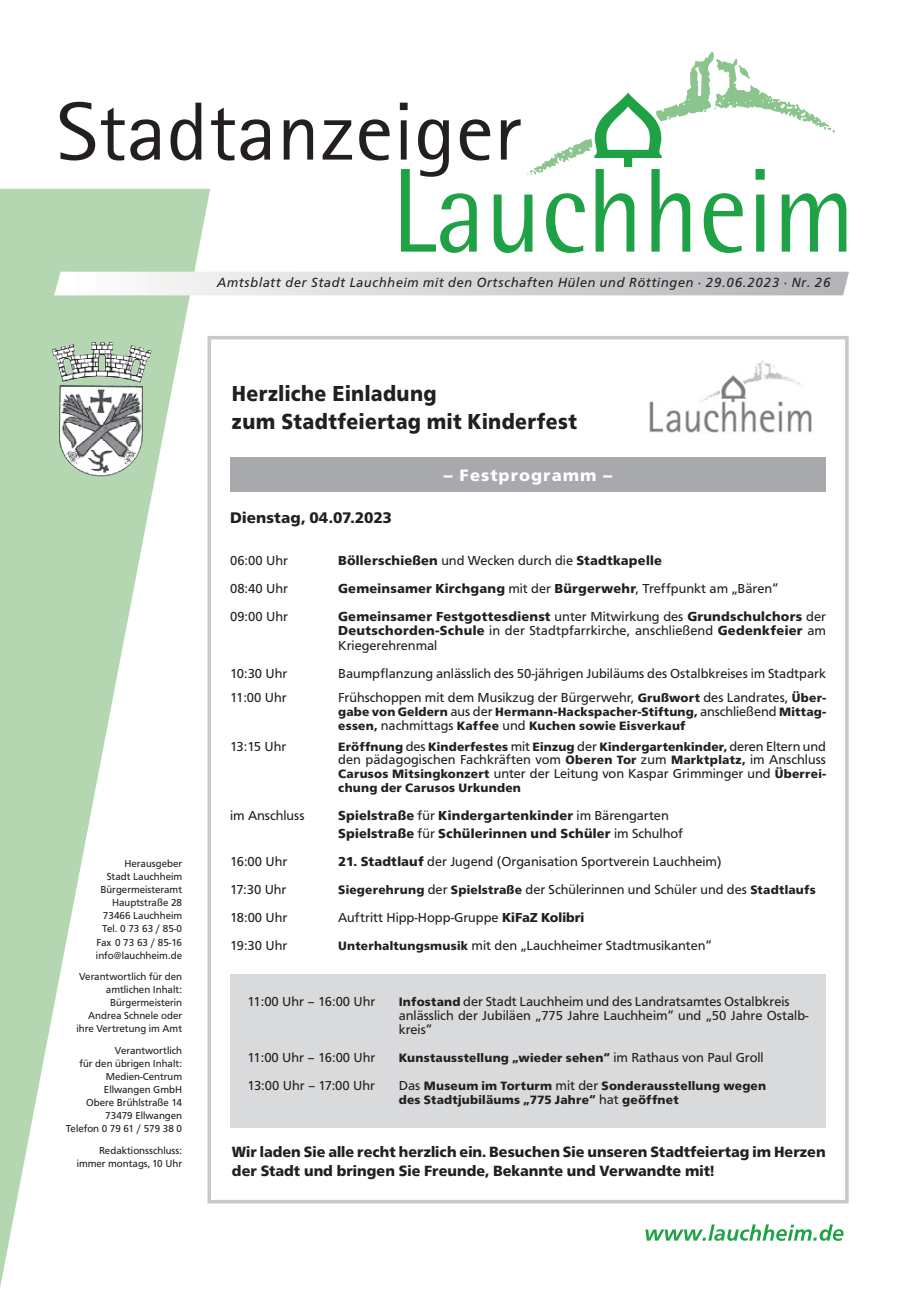
<style>
.page{position:relative;width:915px;height:1297px;background:#fff}
.page>*{position:absolute;margin:0;border:0;box-sizing:border-box;transform-origin:0 0}
.Zwischentitel_12p{font:700 22.5px "Frutus T";letter-spacing:.02em;color:#231f20;scale:.91 1}
.Zwischentitel_11_bzw{font:700 17.25px "Frutus T";letter-spacing:.06em;color:#fff}
.Grundtext__GT{font:700 15.9px "Frutus T";letter-spacing:.01em;color:#231f20}
.Grundtext__GT__fett{font:700 15.3px/19.5px "Frutus T";color:#231f20}
.t1{font:italic 13.8px "Frutus T";letter-spacing:.055em;color:#231f20}
.Grundtext__GT-2{font:13.5px/13.8px "Frutus T";color:#231f20}
.Grundtext__GT-3{font:700 13.5px/14.1px "Frutus T";letter-spacing:.015em;color:#231f20;text-align:justify}
.Grundtext__GT-4{font:700 12.6px/14.1px "Frutus T";letter-spacing:.015em;color:#231f20}
.Grundtext__GT-5{font:10.5px "Frutus T";color:#231f20}
.s1{font-weight:400}
.s2{font-weight:700;font-size:12.6px}
.s3{font-weight:400;font-size:13.5px}
.s4{font-weight:700}
</style>
<div class="page">
<svg style="left:0;top:189px;width:210px;height:1099px"></svg>
<img style="left:54px;top:272px;width:145px;height:23px">
<img style="left:52px;top:342px;width:94px;height:41px">
<svg style="left:645px;top:1224px;width:198px;height:17px"></svg>
<svg style="left:60px;top:102px;width:35px;height:58px"></svg>
<svg style="left:101px;top:108px;width:59px;height:52px"></svg>
<svg style="left:170px;top:103px;width:31px;height:57px"></svg>
<svg style="left:211px;top:108px;width:59px;height:52px"></svg>
<svg style="left:283px;top:119px;width:30px;height:41px"></svg>
<svg style="left:322px;top:120px;width:30px;height:40px"></svg>
<svg style="left:359px;top:119px;width:30px;height:41px"></svg>
<svg style="left:399px;top:103px;width:2px;height:57px"></svg>
<svg style="left:686px;top:51px;width:74px;height:41px"></svg>
<svg style="left:401px;top:92px;width:445px;height:161px"></svg>
<div style="left:230px;top:975px;width:595px;height:153px;background:#d9dadc"></div>
<div style="left:207px;top:336px;width:641px;height:867px;border:4px solid #c7c8ca"></div>
<img style="left:649px;top:360px;width:163px;height:73px">
<div style="left:230px;top:457px;width:595px;height:35px;background:#a8a9ad"></div>
<p class="t1" style="left:217px;top:274px;width:614px">Amtsblatt der Stadt Lauchheim mit den Ortschaften Hülen und Röttingen · 29.06.2023 · Nr. 26</p>
<p class="Grundtext__GT-5" style="left:124px;top:857px;width:59px">Herausgeber</p>
<p class="Grundtext__GT-5" style="left:107px;top:871px;width:77px">Stadt Lauchheim</p>
<p class="Grundtext__GT-5" style="left:100px;top:884px;width:83px">Bürgermeisteramt</p>
<p class="Grundtext__GT-5" style="left:112px;top:897px;width:72px">Hauptstraße 28</p>
<p class="Grundtext__GT-5" style="left:103px;top:910px;width:81px">73466 Lauchheim</p>
<p class="Grundtext__GT-5" style="left:102px;top:923px;width:81px">Tel. 0 73 63 / 85-0</p>
<p class="Grundtext__GT-5" style="left:96px;top:936px;width:87px">Fax 0 73 63 / 85-16</p>
<p class="Grundtext__GT-5" style="left:96px;top:949px;width:88px">info@lauchheim.de</p>
<p class="Grundtext__GT-5" style="left:79px;top:970px;width:104px">Verantwortlich für den</p>
<p class="Grundtext__GT-5" style="left:106px;top:983px;width:78px">amtlichen Inhalt:</p>
<p class="Grundtext__GT-5" style="left:110px;top:996px;width:74px">Bürgermeisterin</p>
<p class="Grundtext__GT-5" style="left:88px;top:1010px;width:95px">Andrea Schnele oder</p>
<p class="Grundtext__GT-5" style="left:76px;top:1023px;width:107px">ihre Vertretung im Amt</p>
<p class="Grundtext__GT-5" style="left:115px;top:1044px;width:69px">Verantwortlich</p>
<p class="Grundtext__GT-5" style="left:79px;top:1057px;width:104px">für den übrigen Inhalt:</p>
<p class="Grundtext__GT-5" style="left:106px;top:1070px;width:78px">Medien-Centrum</p>
<p class="Grundtext__GT-5" style="left:104px;top:1083px;width:80px">Ellwangen GmbH</p>
<p class="Grundtext__GT-5" style="left:86px;top:1096px;width:97px">Obere Brühlstraße 14</p>
<p class="Grundtext__GT-5" style="left:105px;top:1109px;width:78px">73479 Ellwangen</p>
<p class="Grundtext__GT-5" style="left:66px;top:1122px;width:118px">Telefon 0 79 61 / 579 38 0</p>
<p class="Grundtext__GT-5" style="left:99px;top:1144px;width:85px">Redaktionsschluss:</p>
<p class="Grundtext__GT-5" style="left:77px;top:1157px;width:107px">immer montags, 10 Uhr</p>
<p class="Zwischentitel_12p" style="left:232px;top:381px;width:226px">Herzliche Einladung</p>
<p class="Zwischentitel_12p" style="left:232px;top:409px;width:381px">zum Stadtfeiertag mit Kinderfest</p>
<p class="Zwischentitel_11_bzw" style="left:443px;top:465px;width:171px">– Festprogramm –</p>
<p class="Grundtext__GT" style="left:230px;top:509px;width:163px">Dienstag, 04.07.2023</p>
<p class="Grundtext__GT-2" style="left:230px;top:554px;width:59px">06:00 Uhr</p>
<p class="Grundtext__GT-3" style="left:338px;top:553px;width:325px">Böllerschießen <span class="s1">und Wecken durch die</span> Stadtkapelle</p>
<p class="Grundtext__GT-2" style="left:230px;top:582px;width:59px">08:40 Uhr</p>
<p class="Grundtext__GT-3" style="left:338px;top:582px;width:441px">Gemeinsamer Kirchgang <span class="s1">mit der</span> Bürgerwehr<span class="s1">, Treffpunkt am „Bären“</span></p>
<p class="Grundtext__GT-2" style="left:230px;top:610px;width:59px">09:00 Uhr</p>
<p class="Grundtext__GT-3" style="left:338px;top:610px;width:489px">Gemeinsamer Festgottesdienst <span class="s1">unter Mitwirkung des</span> Grundschulchors <span class="s1">der </span>Deutschorden-Schule <span class="s1">in der Stadtpfarrkirche, anschließend</span> Gedenkfeier <span class="s1">am Kriegerehrenmal</span></p>
<p class="Grundtext__GT-2" style="left:230px;top:666px;width:59px">10:30 Uhr</p>
<p class="Grundtext__GT-2" style="left:338px;top:666px;width:489px">Baumpflanzung anlässlich des 50-jährigen Jubiläums des Ostalbkreises im Stadtpark</p>
<p class="Grundtext__GT-2" style="left:230px;top:691px;width:58px">11:00 Uhr</p>
<p class="Grundtext__GT-2" style="left:338px;top:691px;width:489px">Frühschoppen mit dem Musikzug der Bürgerwehr, <span class="s2">Grußwort</span> des Landrates, <span class="s2">Über-</span></p>
<p class="Grundtext__GT-4" style="left:338px;top:704px;width:489px">gabe von Geldern <span class="s3">aus der</span> Hermann-Hackspacher-Stiftung, <span class="s3">anschließend</span> Mittag&shy;essen, <span class="s3">nachmittags</span> Kaffee <span class="s3">und</span> Kuchen sowie Eisverkauf</p>
<p class="Grundtext__GT-2" style="left:230px;top:739px;width:58px">13:15 Uhr</p>
<p class="Grundtext__GT-4" style="left:338px;top:739px;width:489px">Eröffnung <span class="s3">des</span> Kinderfestes <span class="s3">mit</span> Einzug <span class="s3">der</span> Kindergartenkinder, <span class="s3">deren Eltern und</span></p>
<p class="Grundtext__GT-2" style="left:338px;top:753px;width:489px">den pädagogischen Fachkräften vom <span class="s2">Oberen Tor</span> zum <span class="s2">Marktplatz,</span> im Anschluss<br><span class="s2">Carusos Mitsingkonzert</span> unter der Leitung von Kaspar Grimminger und <span class="s2">Überrei-</span></p>
<p class="Grundtext__GT-4" style="left:338px;top:781px;width:184px">chung der Carusos Urkunden</p>
<p class="Grundtext__GT-2" style="left:230px;top:808px;width:76px">im Anschluss</p>
<p class="Grundtext__GT-3" style="left:338px;top:808px;width:332px">Spielstraße <span class="s1">für</span> Kindergartenkinder <span class="s1">im Bärengarten</span></p>
<p class="Grundtext__GT-3" style="left:338px;top:826px;width:346px">Spielstraße <span class="s1">für</span> Schülerinnen und Schüler <span class="s1">im Schulhof</span></p>
<p class="Grundtext__GT-2" style="left:230px;top:854px;width:59px">16:00 Uhr</p>
<p class="Grundtext__GT-2" style="left:338px;top:854px;width:385px"><span class="s4">21. Stadtlauf</span> der Jugend (Organisation Sportverein Lauchheim)</p>
<p class="Grundtext__GT-2" style="left:230px;top:882px;width:58px">17:30 Uhr</p>
<p class="Grundtext__GT-2" style="left:338px;top:882px;width:479px"><span class="s2">Siegerehrung</span> der <span class="s2">Spielstraße</span> der Schülerinnen und Schüler und des <span class="s2">Stadtlaufs</span></p>
<p class="Grundtext__GT-2" style="left:230px;top:910px;width:59px">18:00 Uhr</p>
<p class="Grundtext__GT-2" style="left:338px;top:910px;width:247px">Auftritt Hipp-Hopp-Gruppe <span class="s4">KiFaZ Kolibri</span></p>
<p class="Grundtext__GT-2" style="left:230px;top:938px;width:59px">19:30 Uhr</p>
<p class="Grundtext__GT-2" style="left:338px;top:938px;width:375px"><span class="s2">Unterhaltungsmusik</span> mit den „Lauchheimer Stadtmusikanten“</p>
<p class="Grundtext__GT-2" style="left:247px;top:994px;width:129px">11:00 Uhr – 16:00 Uhr</p>
<p class="Grundtext__GT-2" style="left:398px;top:994px;width:411px"><span class="s2">Infostand</span> der Stadt Lauchheim und des Landratsamtes Ostalbkreis anlässlich der Jubiläen „775 Jahre Lauchheim“ und „50 Jahre Ostalb&shy;kreis“</p>
<p class="Grundtext__GT-2" style="left:247px;top:1050px;width:129px">11:00 Uhr – 16:00 Uhr</p>
<p class="Grundtext__GT-4" style="left:398px;top:1050px;width:366px">Kunstausstellung „wieder sehen“ <span class="s3">im Rathaus von Paul Groll</span></p>
<p class="Grundtext__GT-2" style="left:247px;top:1078px;width:129px">13:00 Uhr – 17:00 Uhr</p>
<p class="Grundtext__GT-4" style="left:398px;top:1078px;width:369px"><span class="s3">Das</span> Museum im Torturm <span class="s3">mit der</span> Sonderausstellung wegen des Stadtjubiläums „775 Jahre“ <span class="s3">hat</span> geöffnet</p>
<p class="Grundtext__GT__fett" style="left:232px;top:1142px;width:595px">Wir laden Sie alle recht herzlich ein. Besuchen Sie unseren Stadtfeiertag im Herzen der Stadt und bringen Sie Freunde, Bekannte und Verwandte mit!</p>
</div>
